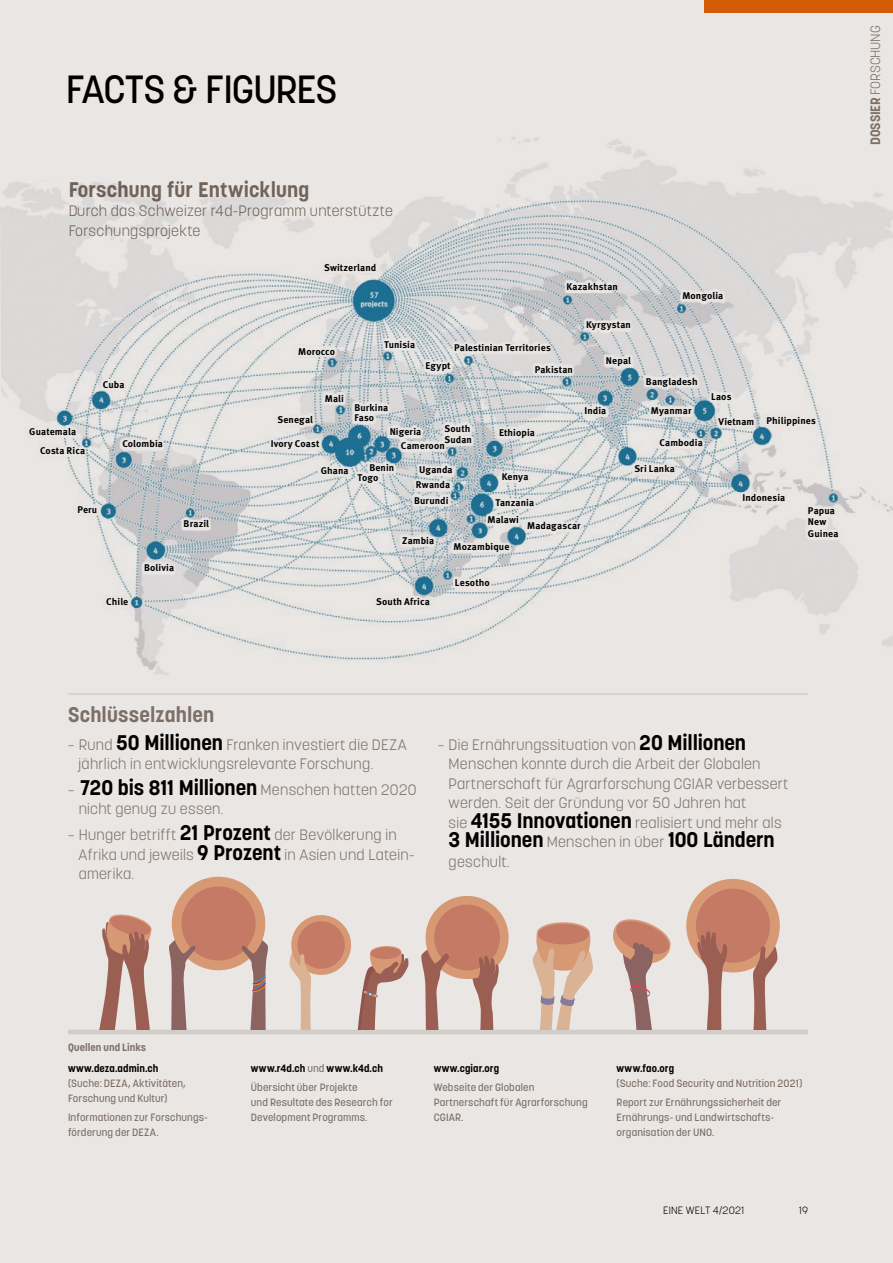
<style>
.page{position:relative;width:893px;height:1263px;background:#e9e6e4}
.page>*{position:absolute;margin:0;border:0;box-sizing:border-box;transform-origin:0 0}
.t1{font:500 39px "Korolev";letter-spacing:-.03em;color:#000}
.t2{font:700 21px "Korolev";letter-spacing:.01em;color:#7c6f66}
.t3{font:700 21px "Korolev";letter-spacing:-.005em;color:#000}
.t4{font:300 15px/19.5px "Korolev";letter-spacing:.02em;color:#7c6f66}
.t5{font:300 13.5px "Korolev";letter-spacing:-.01em;color:#7c6f66}
.t6{font:500 10.5px/15px "Korolev";letter-spacing:.01em;color:#7c6f66}
.t7{font:700 10.5px "Korolev";letter-spacing:.005em;color:#000}
.t8{font:300 10.5px "Korolev";letter-spacing:.02em;color:#000}
.t9{font:700 10.5px "Korolev";letter-spacing:.01em;color:#7c6f66}
.t10{font:700 9.75px/11.6px "Meta OT";letter-spacing:.01em;color:#000}
.s1{font-weight:700}
.s2{font-weight:700;font-size:21px;color:#000}
.s3{font-weight:300;font-size:15px;color:#7c6f66}
.s4{font-weight:700;color:#000}
</style>
<div class="page">
<hr style="left:68px;top:1030px;width:740px;height:4px;background:#d3cdca">
<hr style="left:68px;top:693px;width:740px;height:2px;background:#d3cdca">
<img style="left:0;top:137px;width:893px;height:538px">
<div style="left:172px;top:877px;width:93px;height:93px;background:#d79874;border-radius:50%"></div>
<div style="left:181px;top:886px;width:75px;height:74px;background:#c47a65;border-radius:50%"></div>
<svg style="left:169px;top:935px;width:27px;height:95px"></svg>
<svg style="left:241px;top:935px;width:27px;height:95px"></svg>
<svg style="left:537px;top:922px;width:53px;height:21px"></svg>
<div style="left:538px;top:924px;width:51px;height:20px;background:#c47a65;border-radius:50%"></div>
<svg style="left:532px;top:933px;width:61px;height:97px"></svg>
<div style="left:426px;top:896px;width:83px;height:83px;background:#d79874;border-radius:50%"></div>
<div style="left:434px;top:904px;width:66px;height:66px;background:#c47a65;border-radius:50%"></div>
<svg style="left:421px;top:944px;width:29px;height:86px"></svg>
<svg style="left:472px;top:955px;width:27px;height:75px"></svg>
<svg style="left:99px;top:914px;width:53px;height:116px"></svg>
<div style="left:686px;top:879px;width:94px;height:93px;background:#d79874;border-radius:50%"></div>
<div style="left:696px;top:889px;width:74px;height:74px;background:#c47a65;border-radius:50%"></div>
<svg style="left:752px;top:941px;width:26px;height:89px"></svg>
<svg style="left:696px;top:931px;width:31px;height:99px"></svg>
<svg style="left:613px;top:919px;width:58px;height:111px"></svg>
<svg style="left:289px;top:915px;width:120px;height:115px"></svg>
<div style="left:704px;top:0;width:189px;height:13px;background:#d15c05"></div>
<h1 class="t1" style="left:66px;top:64px;width:273px">FACTS &amp; FIGURES</h1>
<h2 class="t2" style="left:68px;top:176px;width:243px">Forschung für Entwicklung</h2>
<p class="t4" style="left:68px;top:201px;width:327px">Durch das Schweizer r4d-Programm unterstützte<br>Forschungsprojekte</p>
<p class="t10" style="left:324px;top:262px;width:54px">Switzerland</p>
<p class="t10" style="left:566px;top:281px;width:53px">Kazakhstan</p>
<p class="t10" style="left:682px;top:290px;width:43px">Mongolia</p>
<p class="t10" style="left:29px;top:426px;width:48px">Guatemala</p>
<p class="t10" style="left:40px;top:445px;width:47px">Costa Rica</p>
<p class="t10" style="left:103px;top:379px;width:23px">Cuba</p>
<p class="t10" style="left:122px;top:438px;width:42px">Colombia</p>
<p class="t10" style="left:77px;top:504px;width:21px">Peru</p>
<p class="t10" style="left:184px;top:518px;width:27px">Brazil</p>
<p class="t10" style="left:586px;top:319px;width:46px">Kyrgystan</p>
<p class="t10" style="left:606px;top:356px;width:27px">Nepal</p>
<p class="t10" style="left:384px;top:339px;width:33px">Tunisia</p>
<p class="t10" style="left:454px;top:342px;width:98px">Palestinian Territories</p>
<p class="t10" style="left:298px;top:346px;width:38px">Morocco</p>
<p class="t10" style="left:325px;top:393px;width:21px">Mali</p>
<p class="t10" style="left:277px;top:414px;width:37px">Senegal</p>
<p class="t10" style="left:271px;top:438px;width:50px">Ivory Coast</p>
<p class="t10" style="left:425px;top:360px;width:27px">Egypt</p>
<p class="t10" style="left:535px;top:364px;width:40px">Pakistan</p>
<p class="t10" style="left:646px;top:376px;width:53px">Bangladesh</p>
<p class="t10" style="left:354px;top:403px;width:35px;line-height:10.1px">Burkina<br>Faso</p>
<p class="t10" style="left:584px;top:405px;width:23px">India</p>
<p class="t10" style="left:651px;top:405px;width:42px">Myanmar</p>
<p class="t10" style="left:445px;top:423px;width:29px">South<br>Sudan</p>
<p class="t10" style="left:499px;top:427px;width:37px">Ethiopia</p>
<p class="t10" style="left:502px;top:471px;width:28px">Kenya</p>
<p class="t10" style="left:487px;top:494px;width:48px;line-height:17.2px;text-indent:8px">Tanzania<br>Malawi</p>
<p class="t10" style="left:454px;top:541px;width:57px">Mozambique</p>
<p class="t10" style="left:401px;top:425px;width:45px;line-height:13.6px;text-indent:-11px">Nigeria<br>Cameroon</p>
<p class="t10" style="left:358px;top:463px;width:38px;line-height:10.1px;text-indent:12px">Benin<br>Togo</p>
<p class="t10" style="left:659px;top:437px;width:45px">Cambodia</p>
<p class="t10" style="left:634px;top:463px;width:42px">Sri Lanka</p>
<p class="t10" style="left:321px;top:465px;width:29px">Ghana</p>
<p class="t10" style="left:414px;top:462px;width:40px;line-height:15.3px;text-align:center">Uganda<br>Rwanda<br>Burundi</p>
<p class="t10" style="left:527px;top:520px;width:55px">Madagascar</p>
<p class="t10" style="left:402px;top:535px;width:34px">Zambia</p>
<p class="t10" style="left:711px;top:391px;width:22px">Laos</p>
<p class="t10" style="left:718px;top:415px;width:99px">Vietnam Philippines</p>
<p class="t10" style="left:742px;top:492px;width:44px">Indonesia</p>
<p class="t10" style="left:808px;top:505px;width:32px">Papua<br>New<br>Guinea</p>
<p class="t10" style="left:144px;top:562px;width:32px">Bolivia</p>
<p class="t10" style="left:455px;top:577px;width:36px">Lesotho</p>
<p class="t10" style="left:106px;top:596px;width:24px">Chile</p>
<p class="t10" style="left:376px;top:596px;width:55px">South Africa</p>
<p class="t5" style="left:867px;top:145px;width:121px;rotate:-90deg"><span class="s1">DOSSIER</span> FORSCHUNG</p>
<h2 class="t2" style="left:68px;top:702px;width:148px">Schlüsselzahlen</h2>
<p class="t4" style="left:79px;top:734px;width:329px;text-indent:-11px">– Rund <span class="s2">50 Millionen</span> Franken investiert die DEZA jährlich in entwicklungsrelevante Forschung.</p>
<p class="t4" style="left:79px;top:780px;width:340px;text-indent:-11px">– <span class="s2">720 bis 811 Millionen</span> Menschen hatten 2020 nicht genug zu essen.</p>
<p class="t4" style="left:79px;top:825px;width:337px;text-indent:-11px">– Hunger betrifft <span class="s2">21 Prozent</span> der Bevölkerung in<br>Afrika und jeweils <span class="s2">9 Prozent</span> in Asien und Latein&shy;amerika.</p>
<p class="t4" style="left:449px;top:734px;width:341px;text-indent:-11px">– Die Ernährungssituation von <span class="s2">20 Millionen </span>Menschen konnte durch die Arbeit der Globalen Partnerschaft für Agrarforschung CGIAR verbessert werden. Seit der Gründung vor 50 Jahren hat<br>sie <span class="s2">4155 Innovationen</span> realisiert und mehr als</p>
<h2 class="t3" style="left:449px;top:826px;width:328px">3 Millionen <span class="s3">Menschen in über</span> 100 Ländern</h2>
<p class="t4" style="left:449px;top:851px;width:63px">geschult.</p>
<p class="t9" style="left:68px;top:1040px;width:80px">Quellen und Links</p>
<p class="t7" style="left:68px;top:1061px;width:92px">www.deza.admin.ch</p>
<p class="t6" style="left:68px;top:1076px;width:119px">(Suche: DEZA, Aktivitäten,<br>Forschung und Kultur)</p>
<p class="t6" style="left:68px;top:1110px;width:141px">Informationen zur Forschungs&shy;förderung der DEZA.</p>
<p class="t6" style="left:251px;top:1058px;width:134px;line-height:19.2px"><span class="s4">www.r4d.ch</span> und <span class="s4">www.k4d.ch<br></span>Übersicht über Projekte</p>
<p class="t6" style="left:251px;top:1095px;width:143px">und Resultate des Research for<br>Development Programms.</p>
<p class="t7" style="left:434px;top:1061px;width:67px">www.cgiar.org</p>
<p class="t6" style="left:434px;top:1080px;width:155px">Webseite der Globalen<br>Partnerschaft für Agrarforschung<br>CGIAR.</p>
<p class="t7" style="left:617px;top:1061px;width:59px">www.fao.org</p>
<p class="t6" style="left:617px;top:1073px;width:187px;line-height:19.2px">(Suche: Food Security and Nutrition 2021)<br>Report zur Ernährungssicherheit der</p>
<p class="t6" style="left:617px;top:1110px;width:159px">Ernährungs- und Landwirtschafts&shy;organisation der UNO.</p>
<p class="t8" style="left:663px;top:1204px;width:82px">EINE WELT 4/2021</p>
<p class="t8" style="left:799px;top:1204px;width:10px">19</p>
</div>
